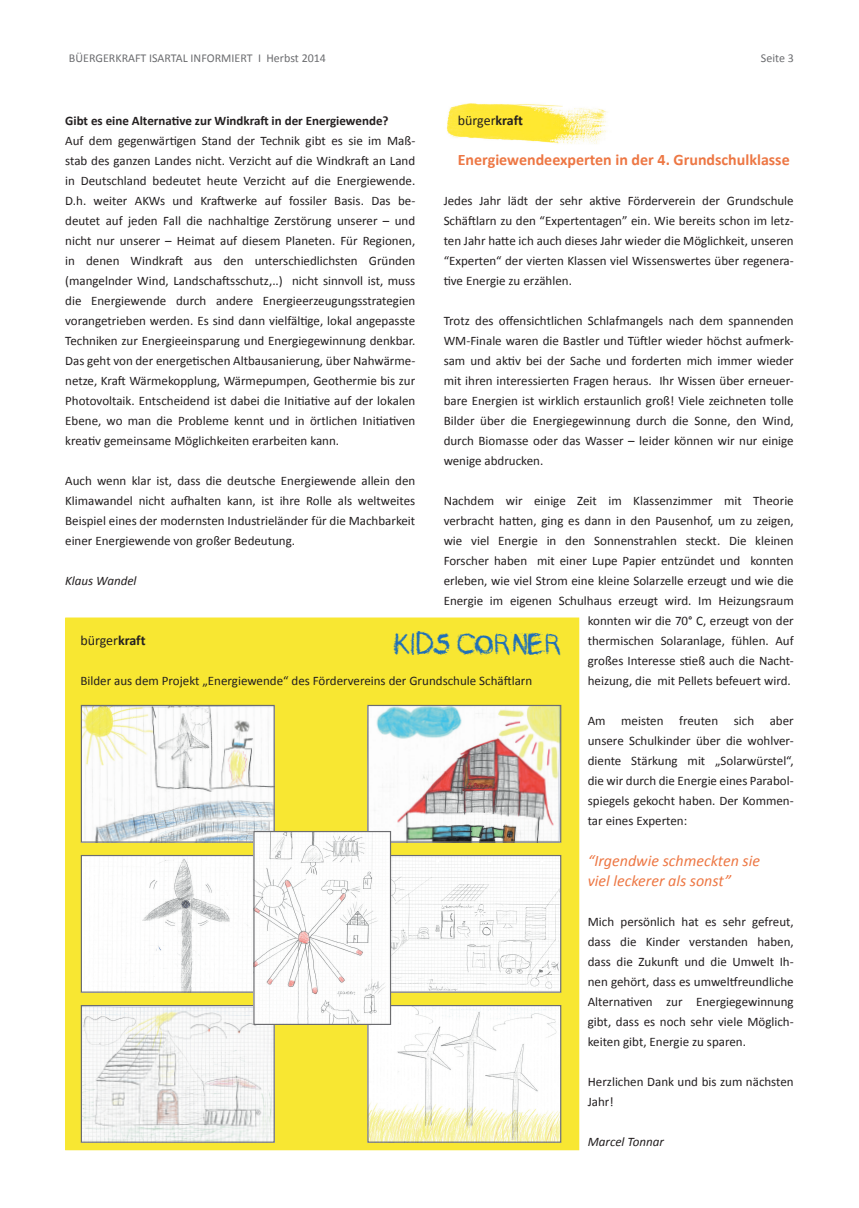
<style>
.page{position:relative;width:859px;height:1208px;background:#fff}
.page>*{position:absolute;margin:0;border:0;box-sizing:border-box;transform-origin:0 0}
.t1{font:24px "rayando";color:#1f6fb8}
.t2{font:italic 16px/20px "Calibri";color:#ed7744}
.t3{font:700 16px "Calibri";color:#ed7744}
.t4{font:14px "Calibri";color:#231f20}
.t5{font:13px/20px "Calibri";color:#231f20;text-align:justify}
.t6{font:700 13px "Calibri";color:#231f20}
.t7{font:italic 13px "Calibri";color:#231f20}
.t8{font:12px "Calibri";color:#6c6d70}
.s1{font-weight:700}
</style>
<div class="page">
<img style="left:446px;top:103px;width:162px;height:41px">
<div style="left:66px;top:618px;width:513px;height:531px;background:#f8e732"></div>
<img style="left:83px;top:707px;width:190px;height:133px">
<div style="left:81px;top:705px;width:194px;height:137px;border:1px solid #6c6d70"></div>
<img style="left:83px;top:857px;width:170px;height:133px">
<div style="left:81px;top:855px;width:194px;height:137px;border:1px solid #6c6d70"></div>
<img style="left:83px;top:1007px;width:190px;height:133px">
<div style="left:81px;top:1005px;width:194px;height:137px;border:1px solid #6c6d70"></div>
<img style="left:369px;top:707px;width:190px;height:133px">
<div style="left:367px;top:705px;width:194px;height:137px;border:1px solid #6c6d70"></div>
<img style="left:391px;top:857px;width:168px;height:133px">
<div style="left:367px;top:855px;width:194px;height:137px;border:1px solid #6c6d70"></div>
<img style="left:369px;top:1007px;width:190px;height:133px">
<div style="left:367px;top:1005px;width:194px;height:137px;border:1px solid #6c6d70"></div>
<img style="left:255px;top:833px;width:134px;height:190px">
<div style="left:253px;top:831px;width:138px;height:194px;border:1px solid #6c6d70"></div>
<p class="t8" style="left:69px;top:51px;width:259px">BÜERGERKRAFT ISARTAL INFORMIERT I Herbst 2014</p>
<p class="t8" style="left:761px;top:51px;width:34px">Seite 3</p>
<p class="t4" style="left:458px;top:112px;width:67px">bürger<span class="s1">kraft</span></p>
<p class="t3" style="left:458px;top:150px;width:333px">Energiewendeexperten in der 4. Grundschulklasse</p>
<p class="t5" style="left:444px;top:191px;width:352px">Jedes Jahr lädt der sehr aktive Förderverein der Grundschule Schäftlarn zu den “Expertentagen” ein. Wie bereits schon im letz&shy;ten Jahr hatte ich auch dieses Jahr wieder die Möglichkeit, unseren “Experten“ der vierten Klassen viel Wissenswertes über regenera&shy;tive Energie zu erzählen.</p>
<p class="t5" style="left:444px;top:311px;width:352px">Trotz des offensichtlichen Schlafmangels nach dem spannenden WM-Finale waren die Bastler und Tüftler wieder höchst aufmerk&shy;sam und aktiv bei der Sache und forderten mich immer wieder mit ihren interessierten Fragen heraus. Ihr Wissen über erneuer&shy;bare Energien ist wirklich erstaunlich groß! Viele zeichneten tolle Bilder über die Energiegewinnung durch die Sonne, den Wind, durch Biomasse oder das Wasser – leider können wir nur einige wenige abdrucken.</p>
<p class="t5" style="left:444px;top:491px;width:352px;text-align:right">Nachdem wir einige Zeit im Klassenzimmer mit Theorie verbracht hatten, ging es dann in den Pausenhof, um zu zeigen, wie viel Energie in den Sonnenstrahlen steckt. Die kleinen Forscher haben mit einer Lupe Papier entzündet und konnten erleben, wie viel Strom eine kleine Solarzelle erzeugt und wie die Energie im eigenen Schulhaus erzeugt wird. Im Heizungsraum konnten wir die 70° C, erzeugt von der<br>thermischen Solaranlage, fühlen. Auf<br>großes Interesse stieß auch die Nacht-<br>heizung, die mit Pellets befeuert wird.</p>
<p class="t5" style="left:588px;top:711px;width:207px">Am meisten freuten sich aber unsere Schulkinder über die wohlver&shy;diente Stärkung mit „Solarwürstel“, die wir durch die Energie eines Parabol&shy;spiegels gekocht haben. Der Kommen&shy;tar eines Experten:</p>
<p class="t2" style="left:588px;top:849px;width:174px">“Irgendwie schmeckten sie viel leckerer als sonst”</p>
<p class="t5" style="left:588px;top:911px;width:207px">Mich persönlich hat es sehr gefreut, dass die Kinder verstanden haben, dass die Zukunft und die Umwelt Ih&shy;nen gehört, dass es umweltfreundliche Alternativen zur Energiegewinnung gibt, dass es noch sehr viele Möglich&shy;keiten gibt, Energie zu sparen.</p>
<p class="t5" style="left:588px;top:1071px;width:207px">Herzlichen Dank und bis zum nächsten<br>Jahr!</p>
<p class="t7" style="left:588px;top:1132px;width:78px">Marcel Tonnar</p>
<p class="t6" style="left:65px;top:113px;width:325px">Gibt es eine Alternative zur Windkraft in der Energiewende?</p>
<p class="t5" style="left:65px;top:131px;width:352px">Auf dem gegenwärtigen Stand der Technik gibt es sie im Maß&shy;stab des ganzen Landes nicht. Verzicht auf die Windkraft an Land in Deutschland bedeutet heute Verzicht auf die Energiewende.<br>D.h. weiter AKWs und Kraftwerke auf fossiler Basis. Das be&shy;deutet auf jeden Fall die nachhaltige Zerstörung unserer – und nicht nur unserer – Heimat auf diesem Planeten. Für Regionen, in denen Windkraft aus den unterschiedlichsten Gründen (mangelnder Wind, Landschaftsschutz,..) nicht sinnvoll ist, muss die Energiewende durch andere Energieerzeugungsstrategien vorangetrieben werden. Es sind dann vielfältige, lokal angepasste Techniken zur Energieeinsparung und Energiegewinnung denkbar.<br>Das geht von der energetischen Altbausanierung, über Nahwärme&shy;netze, Kraft Wärmekopplung, Wärmepumpen, Geothermie bis zur Photovoltaik. Entscheidend ist dabei die Initiative auf der lokalen Ebene, wo man die Probleme kennt und in örtlichen Initiativen kreativ gemeinsame Möglichkeiten erarbeiten kann.</p>
<p class="t5" style="left:65px;top:471px;width:352px">Auch wenn klar ist, dass die deutsche Energiewende allein den Klimawandel nicht aufhalten kann, ist ihre Rolle als weltweites Beispiel eines der modernsten Industrieländer für die Machbarkeit einer Energiewende von großer Bedeutung.</p>
<p class="t7" style="left:65px;top:572px;width:73px">Klaus Wandel</p>
<h1 class="t1" style="left:393px;top:632px;width:169px">KIDS-CORNER</h1>
<p class="t4" style="left:80px;top:632px;width:67px">bürger<span class="s1">kraft</span></p>
<p class="t5" style="left:80px;top:671px;width:453px">Bilder aus dem Projekt „Energiewende“ des Fördervereins der Grundschule Schäftlarn</p>
</div>
